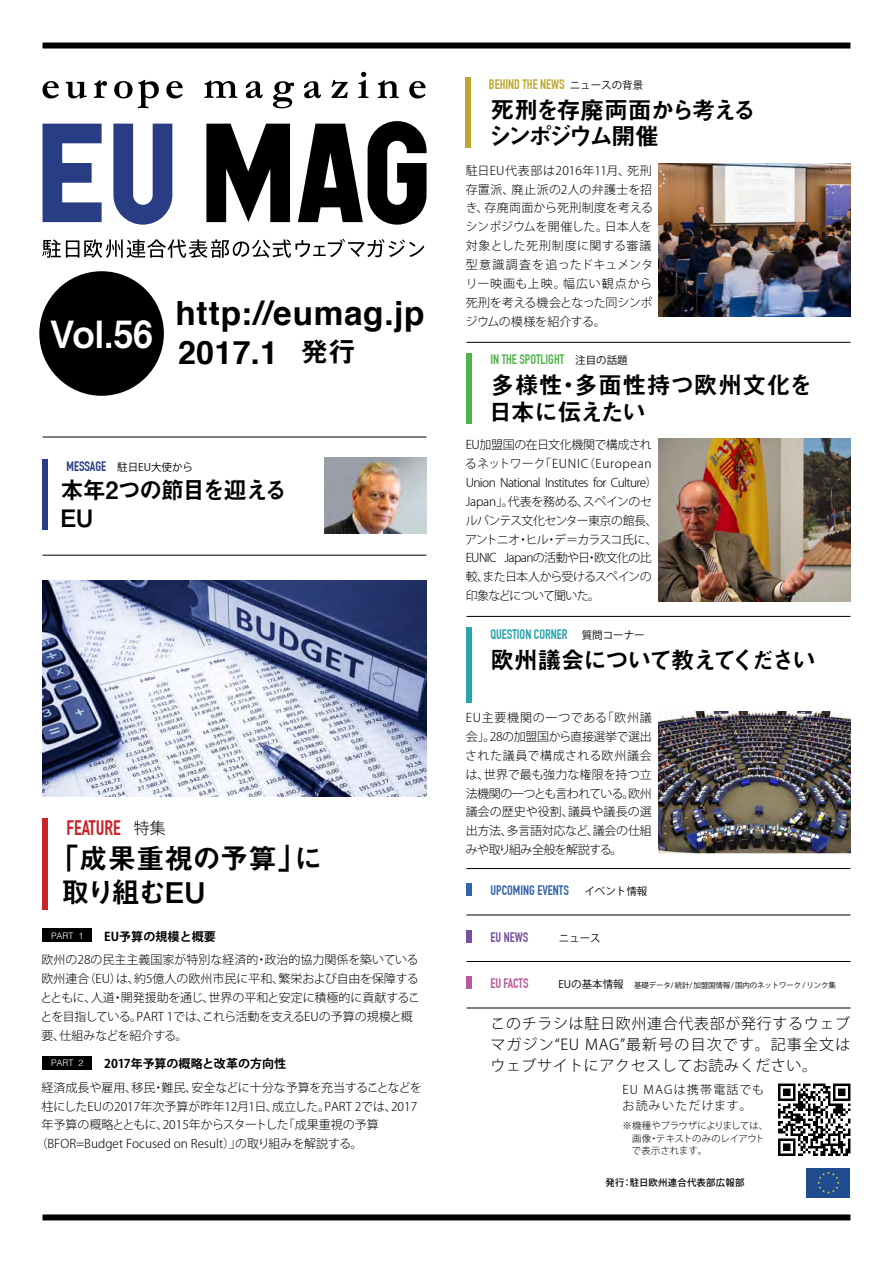
<style>
.page{position:relative;width:893px;height:1263px;background:#fff}
.page>*{position:absolute;margin:0;border:0;box-sizing:border-box;transform-origin:0 0}
.t1{font:37.5px "Midashi Go Pro MB31";color:#fff;scale:.95 1}
.t2{font:700 33.3px "Helvetica";letter-spacing:.02em;color:#000}
.t3{font:28.5px/34.2px "Midashi Go Pro MB31";letter-spacing:-.03em;color:#000}
.t4{font:24px/27.9px "Midashi Go Pro MB31";letter-spacing:-.07em;color:#000}
.t5{font:24px/27.3px "Midashi Go Pro MB31";letter-spacing:-.02em;color:#000}
.t6{font:24px/25.8px "Midashi Go Pro MB31";letter-spacing:-.105em;color:#000}
.t7{font:20.55px "DIN Engschrift Std";color:#ca242b}
.t8{font:300 15px/21px "Koz Go Pro";letter-spacing:.04em;color:#000;text-align:justify}
.t9{font:13.5px "DIN Engschrift Std";color:#3363ab}
.t10{font:13.5px "DIN Engschrift Std";color:#28a3a7}
.t11{font:13.5px "DIN Engschrift Std";color:#bda632}
.t12{font:13.5px "DIN Engschrift Std";color:#50b44d}
.t13{font:13.5px "DIN Engschrift Std";color:#b75a9e}
.t14{font:13.5px "DIN Engschrift Std";color:#77519d}
.t15{font:300 12px/18.9px "Koz Go Pro";letter-spacing:-.005em;color:#000}
.t16{font:300 12px/18.9px "Koz Go Pro";letter-spacing:-.05em;color:#000}
.t17{font:700 12px "Koz Go Pro";letter-spacing:.01em;color:#000}
.t18{font:300 12px/16.5px "Koz Go Pro";letter-spacing:.1em;color:#000}
.t19{font:10.5px "Koz Go Pro";color:#000}
.t20{font:300 9.3px "Koz Go Pro";letter-spacing:-.02em;color:#000}
.t21{font:500 9.3px "Koz Go Pro";letter-spacing:.03em;color:#000}
.t22{font:300 9px "Helvetica";color:#fff}
.t23{font:7.5px "Koz Go Pro";letter-spacing:-.025em;color:#000}
.s1{font-family:"DIN Engschrift Std";font-size:13.5px;color:#293d85}
.s2{font-family:"Koz Go Pr 6 N";font-weight:300;font-size:16.05px;color:#000}
.s3{font-family:"Koz Go Pro";font-size:10.5px;color:#000}
.s4{font-size:10.5px}
</style>
<div class="page">
<div style="left:43px;top:43px;width:807px;height:6px;background:#000"></div>
<div style="left:43px;top:1214px;width:807px;height:6px;background:#000"></div>
<div style="left:39px;top:271px;width:125px;height:125px;background:#000;border-radius:50%"></div>
<svg style="left:43px;top:124px;width:59px;height:98px"></svg>
<svg style="left:113px;top:124px;width:59px;height:101px"></svg>
<svg style="left:206px;top:124px;width:84px;height:98px"></svg>
<svg style="left:298px;top:121px;width:128px;height:104px"></svg>
<svg style="left:43px;top:81px;width:16px;height:17px"></svg>
<svg style="left:66px;top:82px;width:21px;height:16px"></svg>
<svg style="left:94px;top:80px;width:13px;height:18px"></svg>
<svg style="left:114px;top:80px;width:45px;height:28px"></svg>
<svg style="left:166px;top:81px;width:17px;height:17px"></svg>
<svg style="left:204px;top:80px;width:33px;height:18px"></svg>
<svg style="left:246px;top:81px;width:17px;height:17px"></svg>
<svg style="left:273px;top:81px;width:21px;height:27px"></svg>
<svg style="left:304px;top:81px;width:17px;height:17px"></svg>
<svg style="left:331px;top:80px;width:17px;height:18px"></svg>
<svg style="left:358px;top:72px;width:11px;height:26px"></svg>
<svg style="left:378px;top:80px;width:21px;height:18px"></svg>
<svg style="left:409px;top:81px;width:17px;height:17px"></svg>
<svg style="left:42px;top:239px;width:382px;height:19px"></svg>
<svg style="left:778px;top:1083px;width:72px;height:73px"></svg>
<hr style="left:466px;top:342px;width:384px;height:1px;background:#000">
<div style="left:43px;top:459px;width:5px;height:71px;background:#293d85"></div>
<div style="left:466px;top:884px;width:6px;height:12px;background:#3363ab"></div>
<div style="left:466px;top:930px;width:6px;height:12px;background:#77519d"></div>
<div style="left:466px;top:977px;width:6px;height:12px;background:#b75a9e"></div>
<hr style="left:43px;top:555px;width:384px;height:1px;background:#000">
<hr style="left:43px;top:437px;width:384px;height:1px;background:#000">
<div style="left:466px;top:353px;width:6px;height:71px;background:#50b44d"></div>
<hr style="left:466px;top:616px;width:384px;height:1px;background:#000">
<div style="left:466px;top:627px;width:6px;height:76px;background:#28a3a7"></div>
<hr style="left:466px;top:868px;width:384px;height:1px;background:#000">
<hr style="left:466px;top:915px;width:384px;height:1px;background:#000">
<hr style="left:466px;top:961px;width:384px;height:1px;background:#000">
<hr style="left:466px;top:1008px;width:384px;height:1px;background:#000">
<div style="left:806px;top:1168px;width:44px;height:29px;background:#1f4b8f"></div>
<svg style="left:817px;top:1171px;width:23px;height:23px"></svg>
<div style="left:43px;top:928px;width:49px;height:14px;background:#000"></div>
<div style="left:43px;top:1056px;width:49px;height:13px;background:#000"></div>
<img style="left:325px;top:457px;width:102px;height:76px">
<div style="left:43px;top:818px;width:5px;height:91px;background:#ca242b"></div>
<img style="left:43px;top:580px;width:384px;height:216px">
<img style="left:658px;top:164px;width:192px;height:152px">
<img style="left:658px;top:438px;width:192px;height:163px">
<img style="left:658px;top:711px;width:192px;height:143px">
<div style="left:466px;top:77px;width:5px;height:71px;background:#bda632"></div>
<h2 class="t2" style="left:176px;top:287px;width:250px">http://eumag.jp</h2>
<h1 class="t1" style="left:50px;top:304px;width:323px">Vol.56 <sub>2017.1</sub> <sub>発行</sub></h1>
<p class="t19" style="left:67px;top:460px;width:128px"><span class="s1">MESSAGE</span> 駐日EU大使から</p>
<h3 class="t4" style="left:60px;top:473px;width:228px">本年2つの節目を迎える<br>EU</h3>
<h3 class="t7" style="left:67px;top:816px;width:101px">FEATURE <span class="s2">特集</span></h3>
<h3 class="t3" style="left:61px;top:837px;width:263px;text-indent:-11px">「成果重視の予算」に取り組むEU</h3>
<p class="t22" style="left:51px;top:928px;width:34px">PART 1</p>
<p class="t17" style="left:104px;top:928px;width:113px">EU予算の規模と概要</p>
<p class="t15" style="left:41px;top:950px;width:381px">欧州の28の民主主義国家が特別な経済的・政治的協力関係を築いている欧州連合（EU）は、約5億人の欧州市民に平和、繁栄および自由を保障するとともに、人道・開発援助を通じ、世界の平和と安定に積極的に貢献することを目指している。PART 1では、これら活動を支えるEUの予算の規模と概要、仕組みなどを紹介する。</p>
<p class="t22" style="left:51px;top:1055px;width:34px">PART 2</p>
<p class="t17" style="left:104px;top:1056px;width:184px">2017年予算の概略と改革の方向性</p>
<p class="t15" style="left:42px;top:1078px;width:382px">経済成長や雇用、移民・難民、安全などに十分な予算を充当することなどを</p>
<p class="t15" style="left:42px;top:1097px;width:377px">柱にしたEUの2017年次予算が昨年12月1日、成立した。PART 2では、2017</p>
<p class="t15" style="left:42px;top:1116px;width:339px">年予算の概略とともに、2015年からスタートした「成果重視の予算</p>
<p class="t15" style="left:36px;top:1134px;width:328px">（BFOR=Budget Focused on Result）」の取り組みを解説する。</p>
<p class="t11" style="left:489px;top:76px;width:156px">BEHIND THE NEWS <span class="s3">ニュースの背景</span></p>
<h3 class="t6" style="left:488px;top:94px;width:270px">死刑を存廃両面から考えるシンポジウム開催</h3>
<p class="t15" style="left:466px;top:161px;width:189px">駐日EU代表部は2016年11月、死刑存置派、廃止派の2人の弁護士を招き、存廃両面から死刑制度を考えるシンポジウムを開催した。日本人を対象とした死刑制度に関する審議型意識調査を追ったドキュメンタリー映画も上映。幅広い観点から死刑を考える機会となった同シンポジウムの模様を紹介する。</p>
<p class="t12" style="left:490px;top:352px;width:139px">IN THE SPOTLIGHT <span class="s3">注目の話題</span></p>
<h3 class="t5" style="left:488px;top:368px;width:326px">多様性・多面性持つ欧州文化を日本に伝えたい</h3>
<p class="t16" style="left:465px;top:435px;width:194px">EU加盟国の在日文化機関で構成されるネットワーク「EUNIC（European<br>Union National Institutes for Culture）<br>Japan」。代表を務める、スペインのセルバンテス文化センター東京の館長、アントニオ・ヒル・デ＝カラスコ氏に、<br>EUNIC Japanの活動や日・欧文化の比較、また日本人から受けるスペインの印象などについて聞いた。</p>
<p class="t10" style="left:490px;top:626px;width:156px">QUESTION CORNER <span class="s3">質問コーナー</span></p>
<h3 class="t4" style="left:490px;top:643px;width:327px">欧州議会について教えてください</h3>
<p class="t15" style="left:465px;top:708px;width:188px;text-align:justify">EU主要機関の一つである「欧州議会」。28の加盟国から直接選挙で選出された議員で構成される欧州議会は、世界で最も強力な権限を持つ立法機関の一つとも言われている。欧州議会の歴史や役割、議員や議長の選出方法、多言語対応など、議会の仕組みや取り組み全般を解説する。</p>
<p class="t9" style="left:490px;top:883px;width:158px">UPCOMING EVENTS <span class="s3">イベント情報</span></p>
<p class="t14" style="left:490px;top:929px;width:39px">EU NEWS</p>
<p class="t19" style="left:559px;top:931px;width:43px">ニュース</p>
<p class="t13" style="left:490px;top:976px;width:40px">EU FACTS</p>
<p class="t23" style="left:558px;top:981px;width:279px"><span class="s4">EUの基本情報</span> 基礎データ/ 統計/ 加盟国情報 / 国内のネットワーク / リンク集</p>
<p class="t8" style="left:490px;top:1013px;width:361px">このチラシは駐日欧州連合代表部が発行するウェブマガジン“EU MAG”最新号の目次です。記事全文はウェブサイトにアクセスしてお読みください。</p>
<p class="t18" style="left:622px;top:1081px;width:143px">EU MAGは携帯電話でもお読みいただけます。</p>
<p class="t20" style="left:622px;top:1119px;width:147px">※機種やブラウザによりましては、</p>
<p class="t20" style="left:622px;top:1132px;width:144px">　画像・テキストのみのレイアウト</p>
<p class="t20" style="left:632px;top:1145px;width:77px">で表示されます。</p>
<p class="t21" style="left:605px;top:1176px;width:141px">発行：駐日欧州連合代表部広報部</p>
</div>
